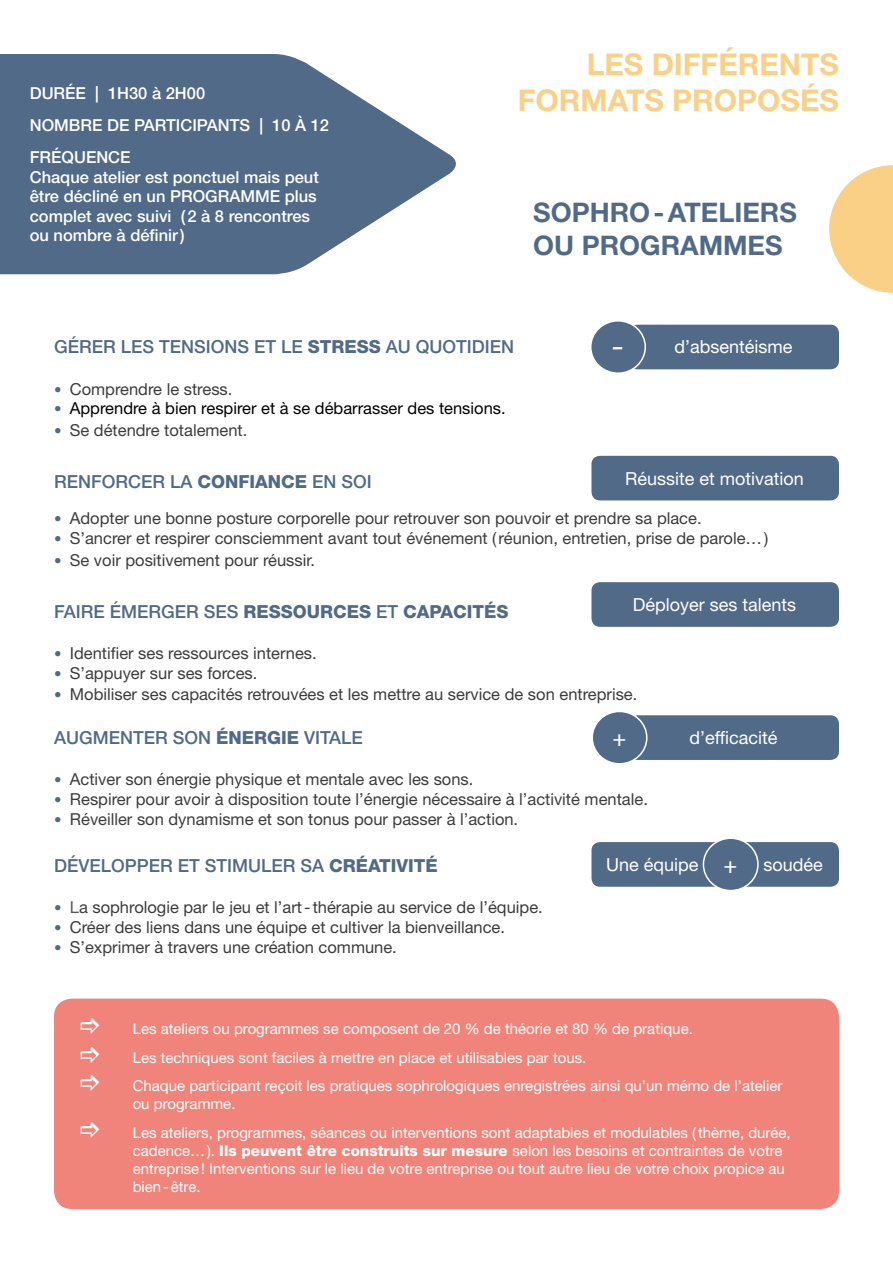
<style>
.page{position:relative;width:893px;height:1263px;background:#fff}
.page>*{position:absolute;margin:0;border:0;box-sizing:border-box;transform-origin:0 0}
.t1{font:40.5px "Minion Pro";color:#fff}
.t2{font:700 30px/36px "Helvetica Neue LT Std";color:#fad087;text-align:right}
.t3{font:700 27px/32.4px "Helvetica Neue LT Std";color:#516a88}
.t4{font:700 24px "Minion Pro";color:#fff}
.t5{font:500 18px "Helvetica Neue LT Std";color:#516a88}
.t6{font:18px "Helvetica Neue LT Std";color:#fff}
.t7{font:800 18px "Helvetica Neue LT Std";color:#516a88}
.t8{font:16.5px "Helvetica Neue LT Std";color:#3c3c3b}
.t9{font:500 16.5px/19.5px "Helvetica Neue LT Std";color:#fff}
.t10{font:16.5px "Helvetica Neue LT Std";color:#000}
.t11{font:15px/28.8px "Helvetica Neue LT Std";color:#fff}
.s1{font-weight:800}
.s2{font-size:15px;color:#516a88}
.s3{font-weight:500}
.s4{color:#575756}
</style>
<div class="page">
<div style="left:54px;top:999px;width:785px;height:210px;background:#f0847a;border-radius:18px"></div>
<div style="left:591px;top:456px;width:248px;height:44px;background:#516a88;border-radius:9px"></div>
<div style="left:591px;top:582px;width:248px;height:45px;background:#516a88;border-radius:9px"></div>
<div style="left:629px;top:325px;width:210px;height:44px;background:#516a88;border-radius:9px"></div>
<div style="left:591px;top:321px;width:54px;height:52px;background:#516a88;border-radius:50%"></div>
<div style="left:590px;top:320px;width:56px;height:54px;border:2px solid #fff;border-radius:50%"></div>
<div style="left:629px;top:715px;width:210px;height:45px;background:#516a88;border-radius:9px"></div>
<div style="left:592px;top:711px;width:55px;height:53px;background:#516a88;border-radius:50%"></div>
<div style="left:591px;top:711px;width:56px;height:53px;border:2px solid #fff;border-radius:50%"></div>
<div style="left:591px;top:842px;width:248px;height:45px;background:#516a88;border-radius:9px"></div>
<div style="left:703px;top:838px;width:55px;height:52px;background:#516a88;border-radius:50%"></div>
<div style="left:703px;top:837px;width:56px;height:54px;border:2px solid #fff;border-radius:50%"></div>
<svg style="left:0;top:54px;width:456px;height:220px;fill:#516a88"></svg>
<svg style="left:829px;top:165px;width:64px;height:128px"></svg>
<p class="t9" style="left:30px;top:77px;width:301px;line-height:32.2px">DURÉE | 1H30 à 2H00<br>NOMBRE DE PARTICIPANTS | 10 À 12<br>FRÉQUENCE</p>
<p class="t9" style="left:30px;top:167px;width:291px">Chaque atelier est ponctuel mais peut être décliné en un PROGRAMME plus complet avec suivi (2 à 8 rencontres ou nombre à définir)</p>
<h2 class="t2" style="left:518px;top:46px;width:323px">LES DIFFÉRENTS<br>FORMATS PROPOSÉS</h2>
<h3 class="t3" style="left:533px;top:196px;width:265px">SOPHRO-ATELIERS<br>OU PROGRAMMES</h3>
<p class="t5" style="left:54px;top:336px;width:462px">GÉRER LES TENSIONS ET LE <span class="s1">STRESS</span> AU QUOTIDIEN</p>
<p class="t8" style="left:54px;top:379px;width:180px"><span class="s2">•</span> Comprendre le stress.</p>
<p class="t10" style="left:54px;top:399px;width:453px"><span class="s2">•</span> Apprendre à bien respirer et à se débarrasser des tensions.</p>
<p class="t8" style="left:54px;top:420px;width:195px"><span class="s2">•</span> Se détendre totalement.</p>
<p class="t5" style="left:54px;top:470px;width:319px">RENFORCER LA <span class="s1">CONFIANCE</span> EN SOI</p>
<p class="t8" style="left:54px;top:509px;width:649px"><span class="s2">•</span> Adopter une bonne posture corporelle pour retrouver son pouvoir et prendre sa place.</p>
<p class="t8" style="left:54px;top:529px;width:716px"><span class="s2">•</span> S’ancrer et respirer consciemment avant tout événement (réunion, entretien, prise de parole…)</p>
<p class="t8" style="left:54px;top:550px;width:262px"><span class="s2">•</span> Se voir positivement pour réussir.</p>
<p class="t7" style="left:54px;top:600px;width:456px"><span class="s3">FAIRE ÉMERGER SES</span> RESSOURCES <span class="s3">ET</span> CAPACITÉS</p>
<p class="t8" style="left:54px;top:643px;width:264px"><span class="s2">•</span> Identifier ses ressources internes.</p>
<p class="t8" style="left:54px;top:663px;width:205px"><span class="s2">•</span> S’appuyer sur ses forces.</p>
<p class="t8" style="left:54px;top:685px;width:585px"><span class="s2">•</span> Mobiliser ses capacités retrouvées et les mettre au service de son entreprise.</p>
<p class="t5" style="left:54px;top:726px;width:310px">AUGMENTER SON <span class="s1">ÉNERGIE</span> VITALE</p>
<p class="t8" style="left:54px;top:769px;width:421px"><span class="s2">•</span> Activer son énergie physique et mentale avec les sons.</p>
<p class="t8" style="left:54px;top:789px;width:595px"><span class="s2">•</span> Respirer pour avoir à disposition toute l’énergie nécessaire à l’activité mentale.</p>
<p class="t8" style="left:54px;top:809px;width:466px"><span class="s2">•</span> Réveiller son dynamisme et son tonus pour passer à l’action.</p>
<p class="t5" style="left:54px;top:855px;width:385px">DÉVELOPPER ET STIMULER SA <span class="s1">CRÉATIVITÉ</span></p>
<p class="t8" style="left:54px;top:898px;width:490px"><span class="s2">•</span> <span class="s4">L</span>a sophrologie par le jeu et l’art-thérapie au service de l’équipe.</p>
<p class="t8" style="left:54px;top:917px;width:453px"><span class="s2">•</span> Créer des liens dans une équipe et cultiver la bienveillance.</p>
<p class="t8" style="left:54px;top:937px;width:344px"><span class="s2">•</span> S’exprimer à travers une création commune.</p>
<p class="t6" style="left:674px;top:336px;width:120px">d’absentéisme</p>
<h1 class="t1" style="left:610px;top:322px;width:16px">-</h1>
<p class="t6" style="left:625px;top:467px;width:180px">Réussite et motivation</p>
<p class="t6" style="left:633px;top:594px;width:165px">Déployer ses talents</p>
<h3 class="t4" style="left:612px;top:722px;width:15px">+</h3>
<p class="t6" style="left:689px;top:727px;width:90px">d’efficacité</p>
<p class="t6" style="left:606px;top:854px;width:94px">Une équipe</p>
<p class="t6" style="left:763px;top:854px;width:61px">soudée</p>
<h3 class="t4" style="left:723px;top:848px;width:15px">+</h3>
<p class="t11" style="left:133px;top:1014px;width:651px">Les ateliers ou programmes se composent de 20 % de théorie et 80 % de pratique.<br>Les techniques sont faciles à mettre en place et utilisables par tous.<br>Chaque participant reçoit les pratiques sophrologiques enregistrées ainsi qu’un mémo de l’atelier</p>
<p class="t11" style="left:133px;top:1089px;width:659px">ou programme.<br>Les ateliers, programmes, séances ou interventions sont adaptables et modulables (thème, durée,</p>
<p class="t11" style="left:133px;top:1142px;width:653px;line-height:18px">cadence…). <span class="s1">Ils peuvent être construits sur mesure</span> selon les besoins et contraintes de votre entreprise! Interventions sur le lieu de votre entreprise ou tout autre lieu de votre choix propice au bien-être.</p>
</div>
